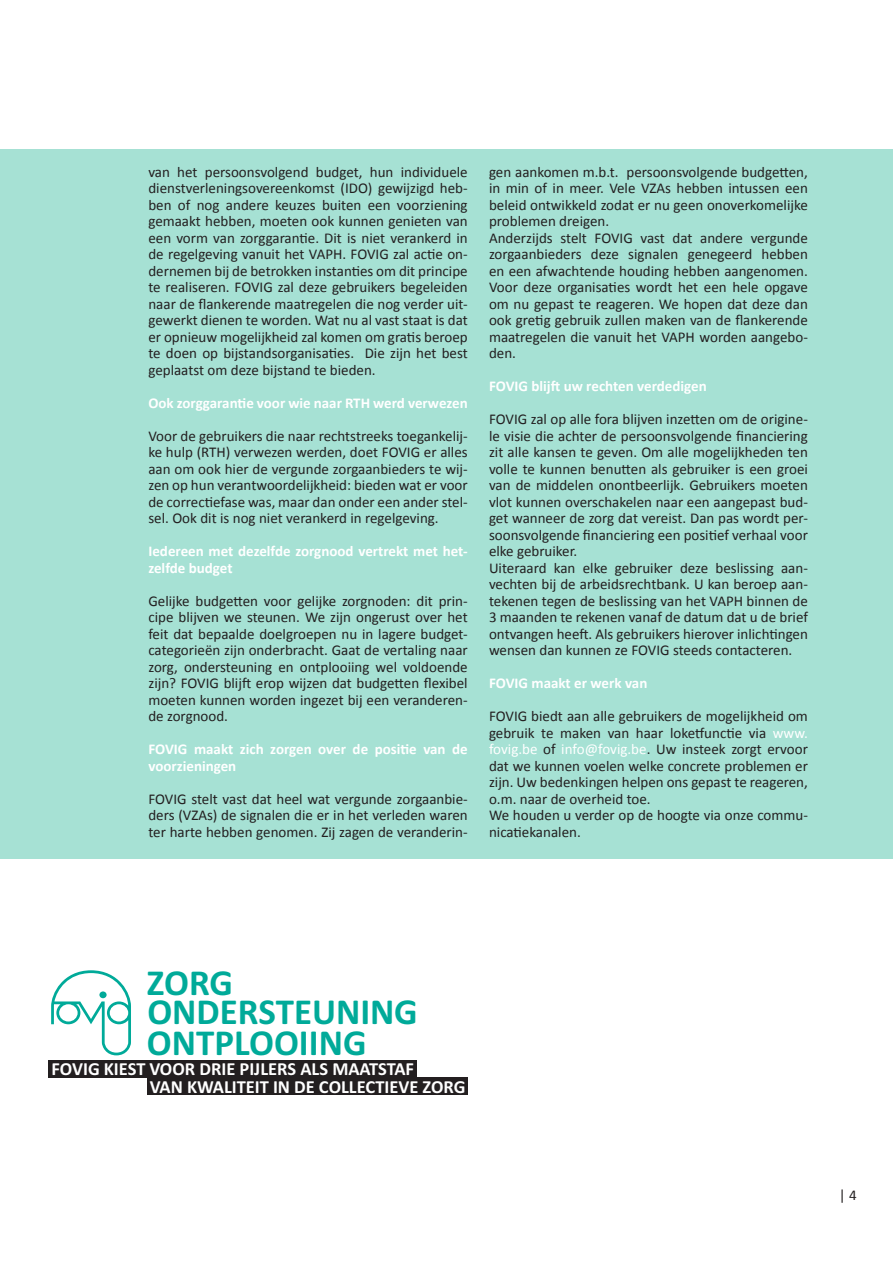
<style>
.page{position:relative;width:893px;height:1263px;background:#fff}
.page>*{position:absolute;margin:0;border:0;box-sizing:border-box;transform-origin:0 0}
.t1{font:700 36.9px/30.2px "Calibri";color:#0a9}
.t2{font:700 18.45px/17.4px "Calibri";color:#fff}
.t3{font:15px/16.5px "Calibri";color:#231f20;text-align:justify}
.t4{font:700 15px/16.5px "Calibri";color:#fff}
.s1{color:#fff}
</style>
<div class="page">
<div style="left:0;top:149px;width:893px;height:709px;background:#a6e1d4"></div>
<div style="left:48px;top:1060px;width:369px;height:18px;background:#231f20"></div>
<div style="left:147px;top:1078px;width:321px;height:17px;background:#231f20"></div>
<svg style="left:51px;top:970px;width:80px;height:85px"></svg>
<div style="left:99px;top:991px;width:8px;height:7px;background:#0a9;border-radius:50%"></div>
<p class="t3" style="left:148px;top:163px;width:321px">van het persoonsvolgend budget, hun individuele dienstverleningsovereenkomst (IDO) gewijzigd heb&shy;ben of nog andere keuzes buiten een voorziening gemaakt hebben, moeten ook kunnen genieten van een vorm van zorggarantie. Dit is niet verankerd in de regelgeving vanuit het VAPH. FOVIG zal actie on&shy;dernemen bij de betrokken instanties om dit principe te realiseren. FOVIG zal deze gebruikers begeleiden naar de flankerende maatregelen die nog verder uit&shy;gewerkt dienen te worden. Wat nu al vast staat is dat er opnieuw mogelijkheid zal komen om gratis beroep te doen op bijstandsorganisaties. Die zijn het best geplaatst om deze bijstand te bieden.</p>
<p class="t4" style="left:148px;top:394px;width:321px">Ook zorggarantie voor wie naar RTH werd verwezen</p>
<p class="t3" style="left:148px;top:427px;width:321px">Voor de gebruikers die naar rechtstreeks toegankelij&shy;ke hulp (RTH) verwezen werden, doet FOVIG er alles aan om ook hier de vergunde zorgaanbieders te wij&shy;zen op hun verantwoordelijkheid: bieden wat er voor de correctiefase was, maar dan onder een ander stel&shy;sel. Ook dit is nog niet verankerd in regelgeving.</p>
<p class="t4" style="left:148px;top:542px;width:321px">Iedereen met dezelfde zorgnood vertrekt met het&shy;zelfde budget</p>
<p class="t3" style="left:148px;top:592px;width:321px">Gelijke budgetten voor gelijke zorgnoden: dit prin&shy;cipe blijven we steunen. We zijn ongerust over het feit dat bepaalde doelgroepen nu in lagere budget&shy;categorieën zijn onderbracht. Gaat de vertaling naar zorg, ondersteuning en ontplooiing wel voldoende zijn? FOVIG blijft erop wijzen dat budgetten flexibel moeten kunnen worden ingezet bij een veranderen&shy;de zorgnood.</p>
<p class="t4" style="left:148px;top:740px;width:321px">FOVIG maakt zich zorgen over de positie van de voorzieningen</p>
<p class="t3" style="left:148px;top:790px;width:321px">FOVIG stelt vast dat heel wat vergunde zorgaanbie&shy;ders (VZAs) de signalen die er in het verleden waren ter harte hebben genomen. Zij zagen de veranderin-</p>
<p class="t3" style="left:489px;top:163px;width:320px">gen aankomen m.b.t. persoonsvolgende budgetten, in min of in meer. Vele VZAs hebben intussen een beleid ontwikkeld zodat er nu geen onoverkomelijke problemen dreigen.</p>
<p class="t3" style="left:489px;top:229px;width:320px">Anderzijds stelt FOVIG vast dat andere vergunde zorgaanbieders deze signalen genegeerd hebben en een afwachtende houding hebben aangenomen.<br>Voor deze organisaties wordt het een hele opgave om nu gepast te reageren. We hopen dat deze dan ook gretig gebruik zullen maken van de flankerende maatregelen die vanuit het VAPH worden aangebo&shy;den.</p>
<p class="t4" style="left:489px;top:377px;width:219px">FOVIG blijft uw rechten verdedigen</p>
<p class="t3" style="left:489px;top:410px;width:320px">FOVIG zal op alle fora blijven inzetten om de origine&shy;le visie die achter de persoonsvolgende financiering zit alle kansen te geven. Om alle mogelijkheden ten volle te kunnen benutten als gebruiker is een groei van de middelen onontbeerlijk. Gebruikers moeten vlot kunnen overschakelen naar een aangepast bud&shy;get wanneer de zorg dat vereist. Dan pas wordt per&shy;soonsvolgende financiering een positief verhaal voor elke gebruiker.</p>
<p class="t3" style="left:489px;top:559px;width:320px">Uiteraard kan elke gebruiker deze beslissing aan&shy;vechten bij de arbeidsrechtbank. U kan beroep aan&shy;tekenen tegen de beslissing van het VAPH binnen de 3 maanden te rekenen vanaf de datum dat u de brief ontvangen heeft. Als gebruikers hierover inlichtingen wensen dan kunnen ze FOVIG steeds contacteren.</p>
<p class="t4" style="left:489px;top:674px;width:160px">FOVIG maakt er werk van</p>
<p class="t3" style="left:489px;top:707px;width:320px">FOVIG biedt aan alle gebruikers de mogelijkheid om gebruik te maken van haar loketfunctie via <span class="s1">www. fovig.be</span> of <span class="s1">info@fovig.be</span>. Uw insteek zorgt ervoor dat we kunnen voelen welke concrete problemen er zijn. Uw bedenkingen helpen ons gepast te reageren, o.m. naar de overheid toe.</p>
<p class="t3" style="left:489px;top:806px;width:320px">We houden u verder op de hoogte via onze commu&shy;nicatiekanalen.</p>
<p class="t1" style="left:147px;top:967px;width:272px">ZORG<br>ONDERSTEUNING<br>ONTPLOOIING</p>
<p class="t2" style="left:150px;top:1060px;width:317px;text-indent:-98px">FOVIG KIEST VOOR DRIE PIJLERS ALS MAATSTAF<br>VAN KWALITEIT IN DE COLLECTIEVE ZORG</p>
<p class="t3" style="left:839px;top:1186px;width:19px">| 4</p>
</div>
